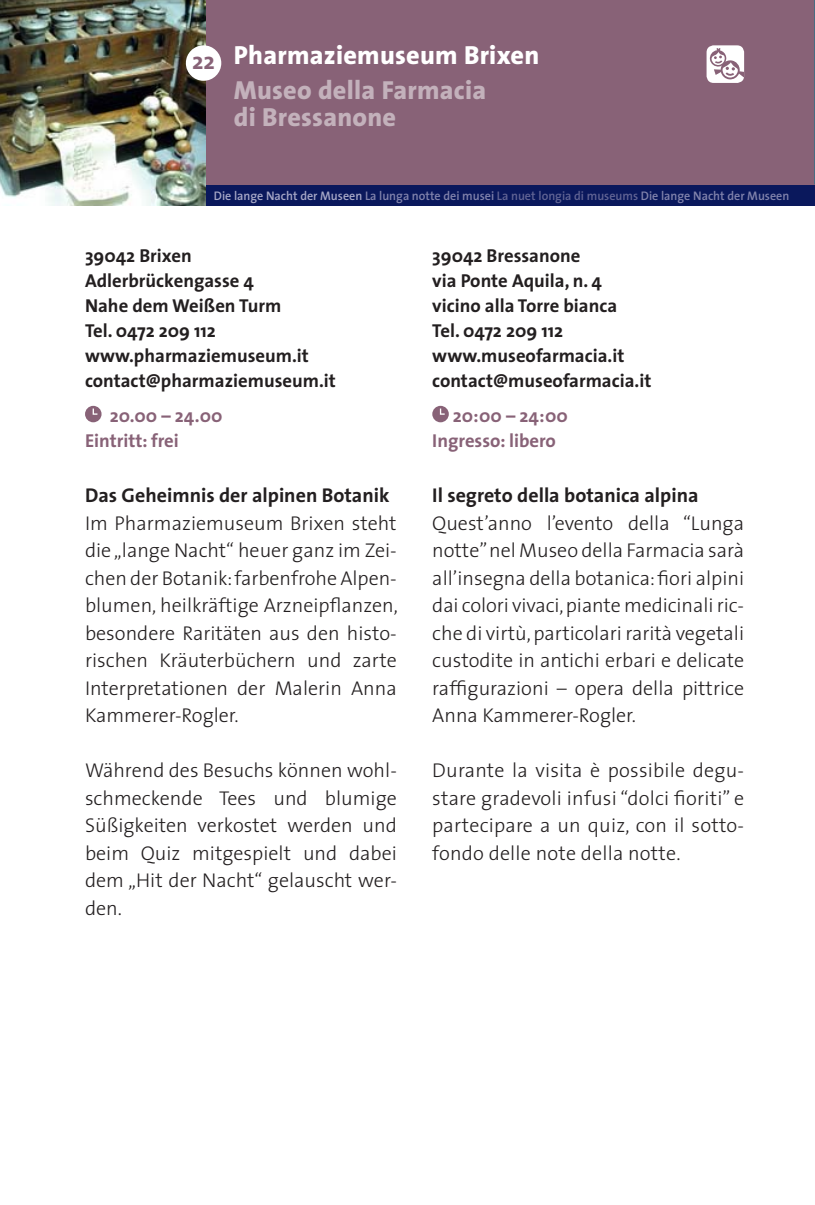
<style>
.page{position:relative;width:815px;height:1205px;background:#fff}
.page>*{position:absolute;margin:0;border:0;box-sizing:border-box;transform-origin:0 0}
.t1{font:800 26.25px/27.5px "The Sans";letter-spacing:.01em;color:#c3b1bb}
.t2{font:800 26.25px "The Sans";letter-spacing:.01em;color:#fff}
.t3{font:700 23.75px "The Sans";color:#886277}
.t4{font:300 20px/27.5px "The Sans";color:#231f20;text-align:justify}
.t5{font:700 20px "The Sans";color:#231f20}
.t6{font:700 18.75px/25px "The Sans";color:#231f20}
.t7{font:700 18.75px/25px "The Sans";color:#886277}
.t8{font:600 12.5px "The Sans";color:#8183ac}
.s1{color:#a7a8c7}
.s2{color:#616494}
</style>
<div class="page">
<div style="left:0;top:184px;width:815px;height:22px;background:#0a185c"></div>
<svg style="left:85px;top:406px;width:17px;height:16px"></svg>
<svg style="left:432px;top:406px;width:17px;height:16px"></svg>
<div style="left:206px;top:0;width:609px;height:184px;background:#886277"></div>
<img style="left:0;top:0;width:206px;height:206px">
<div style="left:707px;top:45px;width:37px;height:38px;background:#fff;border-radius:7px"></div>
<svg style="left:709px;top:48px;width:35px;height:32px"></svg>
<div style="left:187px;top:47px;width:33px;height:32px;background:#fff;border-radius:50%"></div>
<div style="left:186px;top:45px;width:35px;height:36px;border:3px solid #fff;border-radius:50%"></div>
<p class="t3" style="left:192px;top:49px;width:24px">22</p>
<h1 class="t2" style="left:234px;top:42px;width:307px">Pharmaziemuseum Brixen</h1>
<h1 class="t1" style="left:234px;top:77px;width:254px">Museo della Farmacia di Bressanone</h1>
<p class="t8" style="left:214px;top:190px;width:577px"><span class="s1">Die lange Nacht der Museen</span> La lunga notte dei musei <span class="s2">La nuet longia di museums</span> Die lange Nacht der Museen</p>
<p class="t6" style="left:85px;top:243px;width:252px">39042 Brixen<br>Adlerbrückengasse 4<br>Nahe dem Weißen Turm<br>Tel. 0472 209 112 www.pharmaziemuseum.it contact@pharmaziemuseum.it</p>
<p class="t7" style="left:85px;top:404px;width:139px;text-indent:25px">20.00 – 24.00<br>Eintritt: frei</p>
<p class="t5" style="left:85px;top:485px;width:306px">Das Geheimnis der alpinen Botanik</p>
<p class="t4" style="left:85px;top:511px;width:314px">Im Pharmaziemuseum Brixen steht die „lange Nacht“ heuer ganz im Zei&shy;chen der Botanik: farbenfrohe Alpen&shy;blumen, heilkräftige Arzneipflanzen, besondere Raritäten aus den histo&shy;rischen Kräuterbüchern und zarte Interpretationen der Malerin Anna Kammerer-Rogler.</p>
<p class="t4" style="left:85px;top:759px;width:313px">Während des Besuchs können wohl&shy;schmeckende Tees und blumige Süßigkeiten verkostet werden und beim Quiz mitgespielt und dabei dem „Hit der Nacht“ gelauscht wer&shy;den.</p>
<p class="t6" style="left:432px;top:243px;width:221px">39042 Bressanone<br>via Ponte Aquila, n. 4 vicino alla Torre bianca<br>Tel. 0472 209 112 www.museofarmacia.it contact@museofarmacia.it</p>
<p class="t7" style="left:432px;top:404px;width:137px;text-indent:21px">20:00 – 24:00<br>Ingresso: libero</p>
<p class="t5" style="left:432px;top:485px;width:268px">Il segreto della botanica alpina</p>
<p class="t4" style="left:432px;top:511px;width:313px">Quest’anno l’evento della “Lunga notte” nel Museo della Farmacia sarà all’insegna della botanica: fiori alpini dai colori vivaci, piante medicinali ric&shy;che di virtù, particolari rarità vegetali custodite in antichi erbari e delicate raffigurazioni – opera della pittrice Anna Kammerer-Rogler.</p>
<p class="t4" style="left:432px;top:759px;width:313px">Durante la visita è possibile degu&shy;stare gradevoli infusi “dolci fioriti” e partecipare a un quiz, con il sotto&shy;fondo delle note della notte.</p>
</div>
